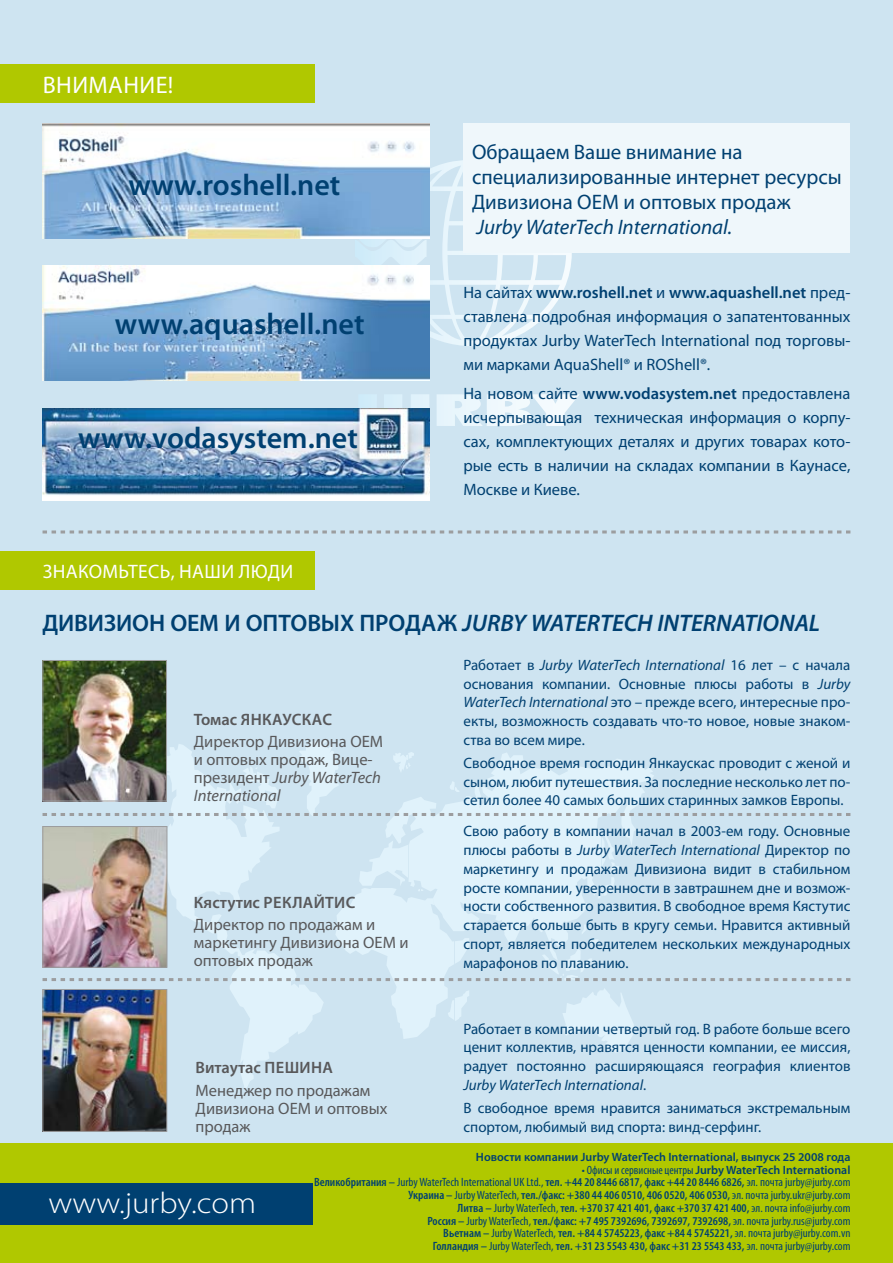
<style>
.page{position:relative;width:893px;height:1263px;background:#fff}
.page>*{position:absolute;margin:0;border:0;box-sizing:border-box;transform-origin:0 0}
.t1{font:600 30px "Myriad Pro";color:#004071}
.t2{font:300 30px "Myriad Pro";color:#fff;scale:1.1 1}
.t3{font:italic 600 24px "Myriad Pro";letter-spacing:-.005em;color:#004071}
.t4{font:600 24px "Myriad Pro";letter-spacing:-.005em;color:#004071}
.t5{font:24px "Myriad Pro";color:#fff}
.t6{font:21px/25.2px "Myriad Pro";color:#004071}
.t7{font:italic 21px "Myriad Pro";letter-spacing:-.005em;color:#004071}
.t8{font:19.5px "Myriad Pro";letter-spacing:.02em;color:#fff}
.t9{font:16.5px/24px "Myriad Pro";color:#004071;text-align:justify}
.t10{font:16.5px/18px "Myriad Pro";color:#58585a}
.t11{font:600 16.5px "Myriad Pro";letter-spacing:.02em;color:#58585a}
.t12{font:600 16.5px "Myriad Pro";letter-spacing:.05em;color:#58585a}
.t13{font:15px/18.8px "Myriad Pro";color:#004071;text-align:justify}
.t14{font:condensed 12px/12.8px "Myriad Pro";color:#004071;text-align:right}
.t15{font:600 12px "Myriad Pro";color:#004071}
.s1{font-weight:600}
.s2{font-style:normal}
.s3{font-style:italic}
.s4{font-weight:600;font-stretch:normal}
</style>
<div class="page">
<div style="left:0;top:0;width:893px;height:1191px;background:#cee4f1"></div>
<div style="left:0;top:1143px;width:893px;height:120px;background:#b0c800"></div>
<div style="left:0;top:1183px;width:313px;height:42px;background:#004071"></div>
<svg style="left:145px;top:740px;width:509px;height:348px"></svg>
<svg style="left:355px;top:159px;width:217px;height:187px"></svg>
<img style="left:43px;top:124px;width:386px;height:114px">
<img style="left:43px;top:266px;width:386px;height:115px">
<img style="left:43px;top:408px;width:386px;height:92px">
<img style="left:45px;top:828px;width:120px;height:137px">
<div style="left:43px;top:826px;width:124px;height:141px;border:1px solid #9c9d9f"></div>
<img style="left:45px;top:662px;width:120px;height:137px">
<div style="left:43px;top:660px;width:124px;height:141px;border:1px solid #9c9d9f"></div>
<img style="left:45px;top:991px;width:120px;height:139px">
<div style="left:43px;top:989px;width:124px;height:143px;border:1px solid #9c9d9f"></div>
<svg style="left:43px;top:813px;width:807px;height:3px"></svg>
<svg style="left:43px;top:530px;width:807px;height:3px"></svg>
<svg style="left:43px;top:978px;width:807px;height:3px"></svg>
<div style="left:0;top:551px;width:315px;height:39px;background:#b0c800"></div>
<div style="left:0;top:64px;width:315px;height:38px;background:#b0c800"></div>
<div style="left:463px;top:124px;width:387px;height:129px;background:#eff7fb"></div>
<h2 class="t5" style="left:43px;top:70px;width:31px">Внимани</h2>
<h2 class="t5" style="left:156px;top:70px;width:19px">е!</h2>
<h1 class="t1" style="left:128px;top:166px;width:213px">www.roshell.net</h1>
<h1 class="t1" style="left:115px;top:305px;width:251px">www.aquashell.net</h1>
<h1 class="t1" style="left:78px;top:419px;width:281px">www.vodasystem.net</h1>
<h3 class="t8" style="left:43px;top:560px;width:252px">ЗНАКОМЬТЕСЬ, НАШИ ЛЮДИ</h3>
<h3 class="t6" style="left:472px;top:139px;width:371px">Обращаем Ваше внимание на специализированные интернет ресурсы<br>Дивизиона ОЕМ и оптовых продаж</h3>
<h3 class="t7" style="left:476px;top:214px;width:257px">Jurby WaterTech International.</h3>
<p class="t9" style="left:463px;top:281px;width:388px">На сайтах <span class="s1">www.roshell.net</span> и <span class="s1">www.aquashell.net</span> пред&shy;ставлена подробная информация о запатентованных продуктах Jurby WaterTech International под торговы&shy;ми марками AquaShell® и ROShell®.</p>
<p class="t9" style="left:463px;top:381px;width:388px">На новом сайте <span class="s1">www.vodasystem.net</span> предоставлена исчерпывающая техническая информация о корпу&shy;сах, комплектующих деталях и других товарах кото&shy;рые есть в наличии на складах компании в Каунасе, Москве и Киеве.</p>
<h2 class="t4" style="left:43px;top:608px;width:145px">Дивизион ОЕМ</h2>
<h2 class="t3" style="left:224px;top:608px;width:597px"><span class="s2">и оптовых продаж</span> JURBY WATERTECH INTERNATIONAL</h2>
<p class="t13" style="left:463px;top:655px;width:389px">Работает в <span class="s3">Jurby WaterTech International</span> 16 лет – с начала основания компании. Основные плюсы работы в <span class="s3">Jurby WaterTech International</span> это – прежде всего, интересные про&shy;екты, возможность создавать что-то новое, новые знаком&shy;ства во всем мире.</p>
<p class="t13" style="left:463px;top:753px;width:388px">Свободное время господин Янкаускас проводит с женой и сыном, любит путешествия. За последние несколько лет по&shy;сетил более 40 самых больших старинных замков Европы.</p>
<p class="t12" style="left:194px;top:709px;width:140px">Томас Янкаускас</p>
<p class="t10" style="left:194px;top:732px;width:191px">Директор Дивизиона ОЕМ и оптовых продаж, Вице&shy;президент <span class="s3">Jurby WaterTech<br>International</span></p>
<p class="t11" style="left:194px;top:892px;width:163px">Кястутис Реклайтис</p>
<p class="t10" style="left:194px;top:915px;width:216px">Директор по продажам и маркетингу Дивизиона ОЕМ и оптовых продаж</p>
<p class="t11" style="left:196px;top:1057px;width:137px">Витаутас Пешина</p>
<p class="t10" style="left:196px;top:1081px;width:193px">Менеджер по продажам<br>Дивизиона ОЕМ и оптовых продаж</p>
<p class="t13" style="left:463px;top:822px;width:388px">Свою работу в компании начал в 2003-ем году. Основные плюсы работы в <span class="s3">Jurby WaterTech International</span> Директор по маркетингу и продажам Дивизиона видит в стабильном росте компании, уверенности в завтрашнем дне и возмож&shy;ности собственного развития. В свободное время Кястутис старается больше быть в кругу семьи. Нравится активный спорт, является победителем нескольких международных марафонов по плаванию.</p>
<p class="t13" style="left:463px;top:1019px;width:388px">Работает в компании четвертый год. В работе больше всего ценит коллектив, нравятся ценности компании, ее миссия, радует постоянно расширяющаяся география клиентов <span class="s3">Jurby WaterTech International</span>.</p>
<p class="t13" style="left:463px;top:1098px;width:388px">В свободное время нравится заниматься экстремальным спортом, любимый вид спорта: винд-серфинг.</p>
<h1 class="t2" style="left:48px;top:1187px;width:190px">www.jurby.com</h1>
<p class="t15" style="left:476px;top:1149px;width:376px">Новости компании Jurby WaterTech International, выпуск 25 2008 года</p>
<p class="t14" style="left:314px;top:1163px;width:538px">• Офисы и сервисные центры <span class="s4">Jurby WaterTech International<br></span><span class="s1">Великобритания –</span> Jurby WaterTech International UK Ltd., <span class="s1">тел. +44 20 8446 6817, факс +44 20 8446 6826,</span> эл. почта jurby@jurby.com <span class="s1">Украина –</span> Jurby WaterTech, <span class="s1">тел./факс: +380 44 406 0510, 406 0520, 406 0530,</span> эл. почта jurby.ukr@jurby.com<br><span class="s1">Литва –</span> Jurby WaterTech, <span class="s1">тел. +370 37 421 401, факс +370 37 421 400,</span> эл. почта info@jurby.com<br><span class="s1">Россия –</span> Jurby WaterTech, <span class="s1">тел./факс: +7 495 7392696, 7392697, 7392698,</span> эл. почта jurby.rus@jurby.com<br><span class="s1">Вьетнам –</span> Jurby WaterTech, <span class="s1">тел. +84 4 5745223, факс +84 4 5745221,</span> эл. почта jurby@jurby.com.vn<br><span class="s1">Голландия –</span> Jurby WaterTech, <span class="s1">тел. +31 23 5543 430, факс +31 23 5543 433,</span> эл. почта jurby@jurby.com</p>
</div>
